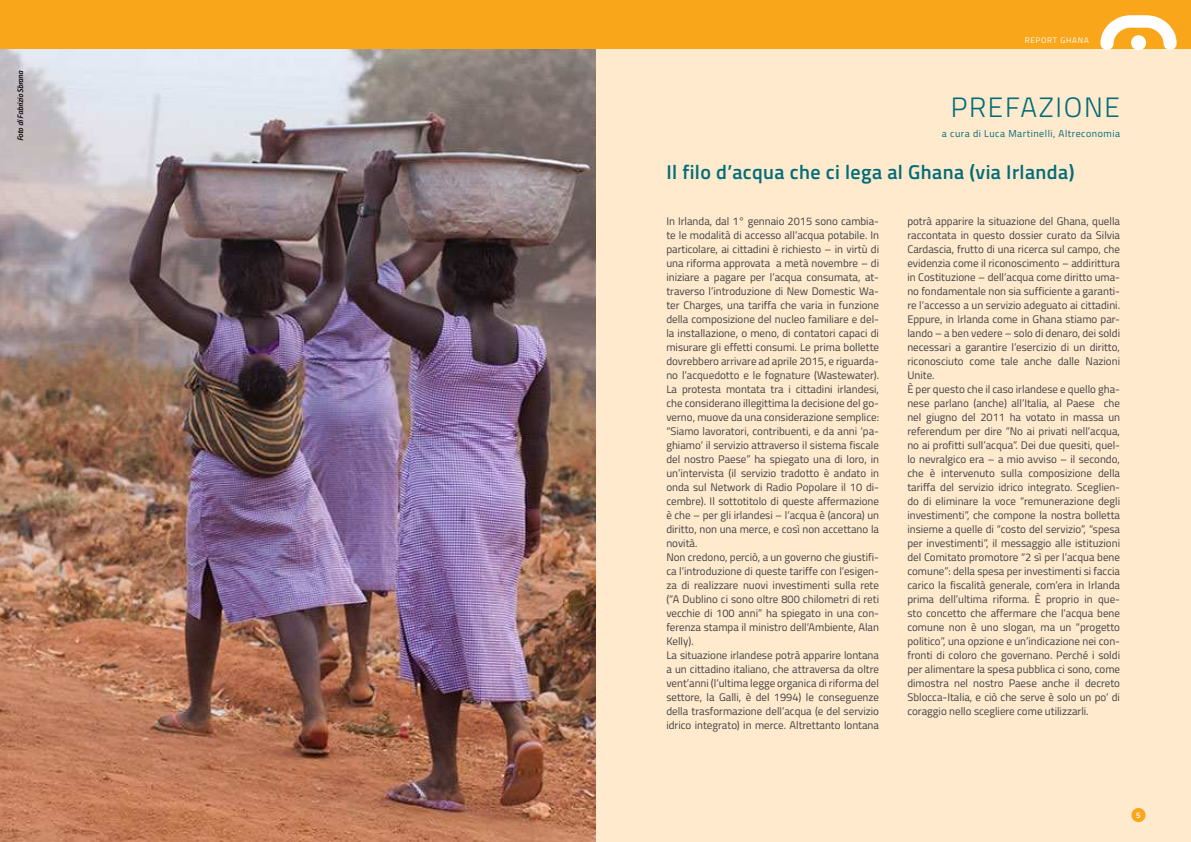
<style>
.page{position:relative;width:1191px;height:842px;background:#fff}
.page>*{position:absolute;margin:0;border:0;box-sizing:border-box;transform-origin:0 0}
.t1{font:300 28px "Titillium Web";letter-spacing:.06em;color:#006c79}
.t2{font:600 20px "Titillium Web";letter-spacing:.02em;color:#006c79}
.t3{font:11px/14px "Titillium Web";color:#414042}
.t4{font:10px "Titillium Web";letter-spacing:.05em;color:#006c79}
.t5{font:italic 600 8px "Titillium Web";color:#000}
.t6{font:8px "Titillium Web";letter-spacing:.1em;color:#fff}
.t7{font:600 8px "Titillium Web";color:#fff}
</style>
<div class="page">
<div style="left:0;top:23px;width:1191px;height:819px;background:#ffeacd"></div>
<img style="left:0;top:48px;width:595px;height:794px">
<div style="left:0;top:0;width:1191px;height:48px;background:#faa61a"></div>
<svg style="left:1100px;top:15px;width:76px;height:35px"></svg>
<div style="left:1131px;top:808px;width:14px;height:14px;background:#faa61a;border-radius:50%"></div>
<p class="t5" style="left:18px;top:141px;width:72px;rotate:-90deg">Foto di Fabrizio Sbrana</p>
<p class="t6" style="left:1024px;top:36px;width:66px">rEport ghana</p>
<h1 class="t1" style="left:950px;top:91px;width:171px">PREFAZIONE</h1>
<p class="t4" style="left:942px;top:127px;width:180px">a cura di Luca Martinelli, altreconomia</p>
<h2 class="t2" style="left:666px;top:160px;width:409px">Il filo d’acqua che ci lega al Ghana (via Irlanda)</h2>
<p class="t3" style="left:666px;top:214px;width:214px">In Irlanda, dal 1° gennaio 2015 sono cambia&shy;te le modalità di accesso all’acqua potabile. In particolare, ai cittadini è richiesto – in virtù di una riforma approvata a metà novembre – di iniziare a pagare per l’acqua consumata, at&shy;traverso l’introduzione di new Domestic Wa&shy;ter Charges, una tariffa che varia in funzione della composizione del nucleo familiare e del&shy;la installazione, o meno, di contatori capaci di misurare gli effetti consumi. Le prima bollette dovrebbero arrivare ad aprile 2015, e riguarda&shy;no l’acquedotto e le fognature (Wastewater).<br>La protesta montata tra i cittadini irlandesi, che considerano illegittima la decisione del go&shy;verno, muove da una considerazione semplice: “Siamo lavoratori, contribuenti, e da anni ‘pa&shy;ghiamo’ il servizio attraverso il sistema fiscale del nostro paese” ha spiegato una di loro, in un’intervista (il servizio tradotto è andato in onda sul network di radio popolare il 10 di&shy;cembre). Il sottotitolo di queste affermazione è che – per gli irlandesi – l’acqua è (ancora) un diritto, non una merce, e così non accettano la novità.<br>non credono, perciò, a un governo che giustifi&shy;ca l’introduzione di queste tariffe con l’esigen&shy;za di realizzare nuovi investimenti sulla rete (“a Dublino ci sono oltre 800 chilometri di reti vecchie di 100 anni” ha spiegato in una con&shy;ferenza stampa il ministro dell’ambiente, alan Kelly).<br>La situazione irlandese potrà apparire lontana a un cittadino italiano, che attraversa da oltre vent’anni (l’ultima legge organica di riforma del settore, la galli, è del 1994) le conseguenze della trasformazione dell’acqua (e del servizio idrico integrato) in merce. altrettanto lontana</p>
<p class="t3" style="left:907px;top:214px;width:214px">potrà apparire la situazione del ghana, quella raccontata in questo dossier curato da Silvia Cardascia, frutto di una ricerca sul campo, che evidenzia come il riconoscimento – addirittura in Costituzione – dell’acqua come diritto uma&shy;no fondamentale non sia sufficiente a garanti&shy;re l’accesso a un servizio adeguato ai cittadini.<br>Eppure, in Irlanda come in ghana stiamo par&shy;lando – a ben vedere – solo di denaro, dei soldi necessari a garantire l’esercizio di un diritto, riconosciuto come tale anche dalle nazioni Unite.<br>È per questo che il caso irlandese e quello gha&shy;nese parlano (anche) all’Italia, al paese che nel giugno del 2011 ha votato in massa un referendum per dire “no ai privati nell’acqua, no ai profitti sull’acqua”. Dei due quesiti, quel&shy;lo nevralgico era – a mio avviso – il secondo, che è intervenuto sulla composizione della tariffa del servizio idrico integrato. Sceglien&shy;do di eliminare la voce “remunerazione degli investimenti”, che compone la nostra bolletta insieme a quelle di “costo del servizio”, “spesa per investimenti”, il messaggio alle istituzioni del Comitato promotore “2 sì per l’acqua bene comune”: della spesa per investimenti si faccia carico la fiscalità generale, com’era in Irlanda prima dell’ultima riforma. È proprio in que&shy;sto concetto che affermare che l’acqua bene comune non è uno slogan, ma un “progetto politico”, una opzione e un’indicazione nei con&shy;fronti di coloro che governano. perché i soldi per alimentare la spesa pubblica ci sono, come dimostra nel nostro paese anche il decreto Sblocca-Italia, e ciò che serve è solo un po’ di coraggio nello scegliere come utilizzarli.</p>
<p class="t7" style="left:1136px;top:810px;width:6px">5</p>
</div>
